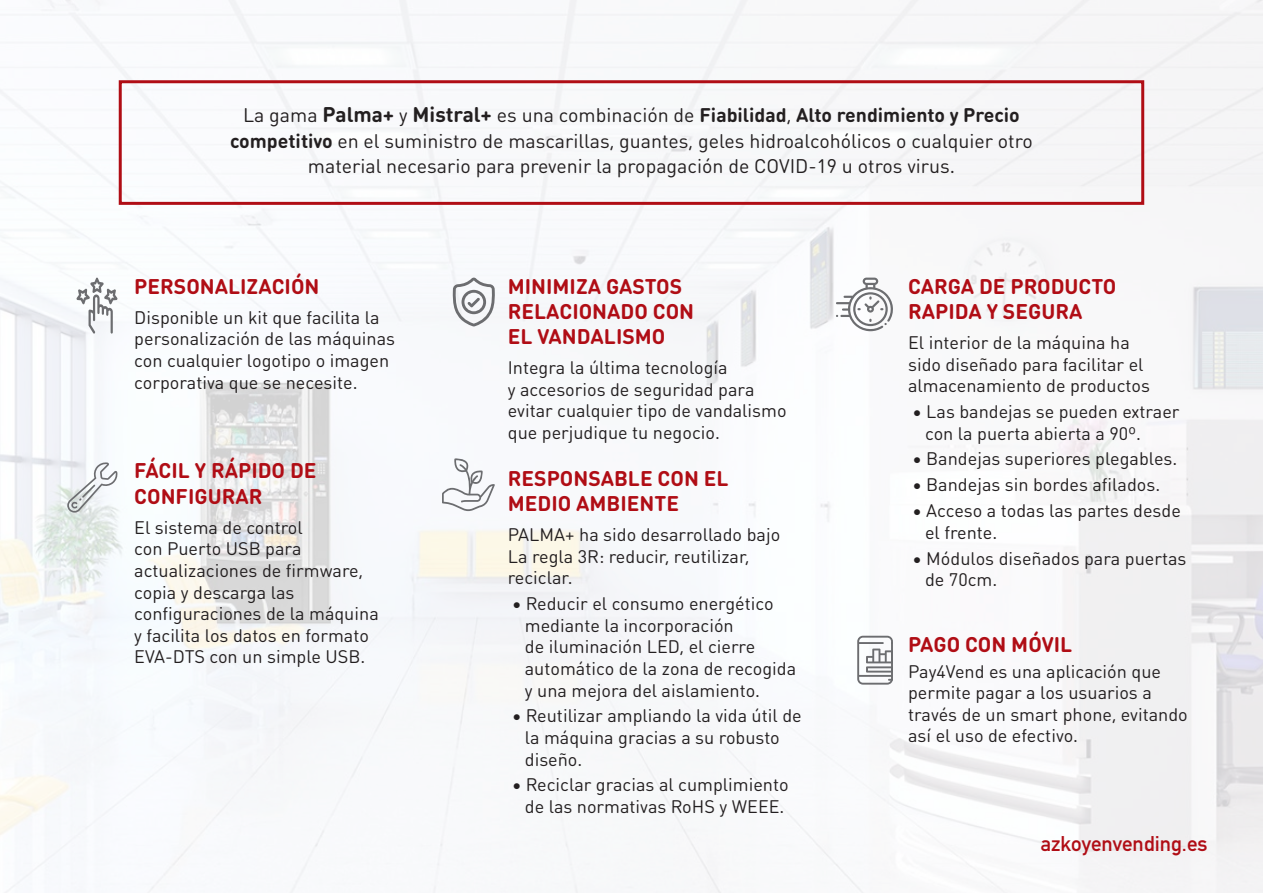
<style>
.page{position:relative;width:1263px;height:893px;background:#fff}
.page>*{position:absolute;margin:0;border:0;box-sizing:border-box;transform-origin:0 0}
.t1{font:700 21px/25.2px "DIN Round Pro";color:#b00d15}
.t2{font:700 21px "DIN Alternate";color:#b00d15}
.t3{font:19.5px/25.5px "DIN Round Pro";color:#231f20;text-align:center}
.t4{font:18px/21.6px "DIN Round Pro";color:#231f20}
.s1{font-weight:700;font-size:21px}
.s2{font-weight:700}
</style>
<div class="page">
<img style="left:0;top:0;width:1263px;height:893px">
<div style="left:119px;top:80px;width:1025px;height:125px;border:3px solid #b00d15"></div>
<svg style="left:453px;top:277px;width:42px;height:49px"></svg>
<svg style="left:67px;top:462px;width:51px;height:51px"></svg>
<svg style="left:836px;top:278px;width:57px;height:53px"></svg>
<svg style="left:442px;top:458px;width:53px;height:53px"></svg>
<svg style="left:857px;top:636px;width:36px;height:49px"></svg>
<svg style="left:76px;top:277px;width:42px;height:57px"></svg>
<p class="t3" style="left:230px;top:102px;width:804px">La gama <span class="s1">Palma+</span> y <span class="s1">Mistral+</span> es una combinación de <span class="s2">Fiabilidad</span>, <span class="s2">Alto rendimiento y Precio competitivo</span> en el suministro de mascarillas, guantes, geles hidroalcohólicos o cualquier otro material necesario para prevenir la propagación de COVID-19 u otros virus.</p>
<p class="t1" style="left:134px;top:273px;width:187px">PERSONALIZACIÓN</p>
<p class="t4" style="left:134px;top:306px;width:262px">Disponible un kit que facilita la personalización de las máquinas con cualquier logotipo o imagen corporativa que se necesite.</p>
<p class="t1" style="left:134px;top:457px;width:184px">FÁCIL Y RÁPIDO DE<br>CONFIGURAR</p>
<p class="t4" style="left:134px;top:516px;width:246px">El sistema de control<br>con Puerto USB para actualizaciones de firmware, copia y descarga las configuraciones de la máquina y facilita los datos en formato<br>EVA-DTS con un simple USB.</p>
<p class="t1" style="left:508px;top:273px;width:188px">MINIMIZA GASTOS<br>RELACIONADO CON<br>EL VANDALISMO</p>
<p class="t4" style="left:508px;top:356px;width:280px">Integra la última tecnología<br>y accesorios de seguridad para evitar cualquier tipo de vandalismo que perjudique tu negocio.</p>
<p class="t1" style="left:508px;top:465px;width:222px">RESPONSABLE CON EL<br>MEDIO AMBIENTE</p>
<p class="t4" style="left:508px;top:523px;width:274px">PALMA+ ha sido desarrollado bajo<br>La regla 3R: reducir, reutilizar, reciclar.</p>
<p class="t4" style="left:525px;top:592px;width:273px;text-indent:-13px">• Reducir el consumo energético mediante la incorporación<br>de iluminación LED, el cierre automático de la zona de recogida y una mejora del aislamiento.</p>
<p class="t4" style="left:525px;top:704px;width:278px;text-indent:-13px">• Reutilizar ampliando la vida útil de la máquina gracias a su robusto diseño.</p>
<p class="t4" style="left:512px;top:773px;width:278px;text-align:center">• Reciclar gracias al cumplimiento de las normativas RoHS y WEEE.</p>
<p class="t1" style="left:908px;top:273px;width:210px">CARGA DE PRODUCTO<br>RAPIDA Y SEGURA</p>
<p class="t4" style="left:908px;top:331px;width:243px">El interior de la máquina ha sido diseñado para facilitar el almacenamiento de productos</p>
<p class="t4" style="left:925px;top:400px;width:256px;text-indent:-13px">• Las bandejas se pueden extraer con la puerta abierta a 90º.</p>
<p class="t4" style="left:912px;top:447px;width:266px">• Bandejas superiores plegables.</p>
<p class="t4" style="left:912px;top:473px;width:249px">• Bandejas sin bordes afilados.</p>
<p class="t4" style="left:925px;top:499px;width:257px;text-indent:-13px">• Acceso a todas las partes desde el frente.</p>
<p class="t4" style="left:925px;top:547px;width:263px;text-indent:-13px">• Módulos diseñados para puertas de 70cm.</p>
<p class="t1" style="left:908px;top:631px;width:166px">PAGO CON MÓVIL</p>
<p class="t4" style="left:908px;top:660px;width:281px">Pay4Vend es una aplicación que permite pagar a los usuarios a través de un smart phone, evitando así el uso de efectivo.</p>
<p class="t2" style="left:1041px;top:828px;width:168px">azkoyenvending.es</p>
</div>
